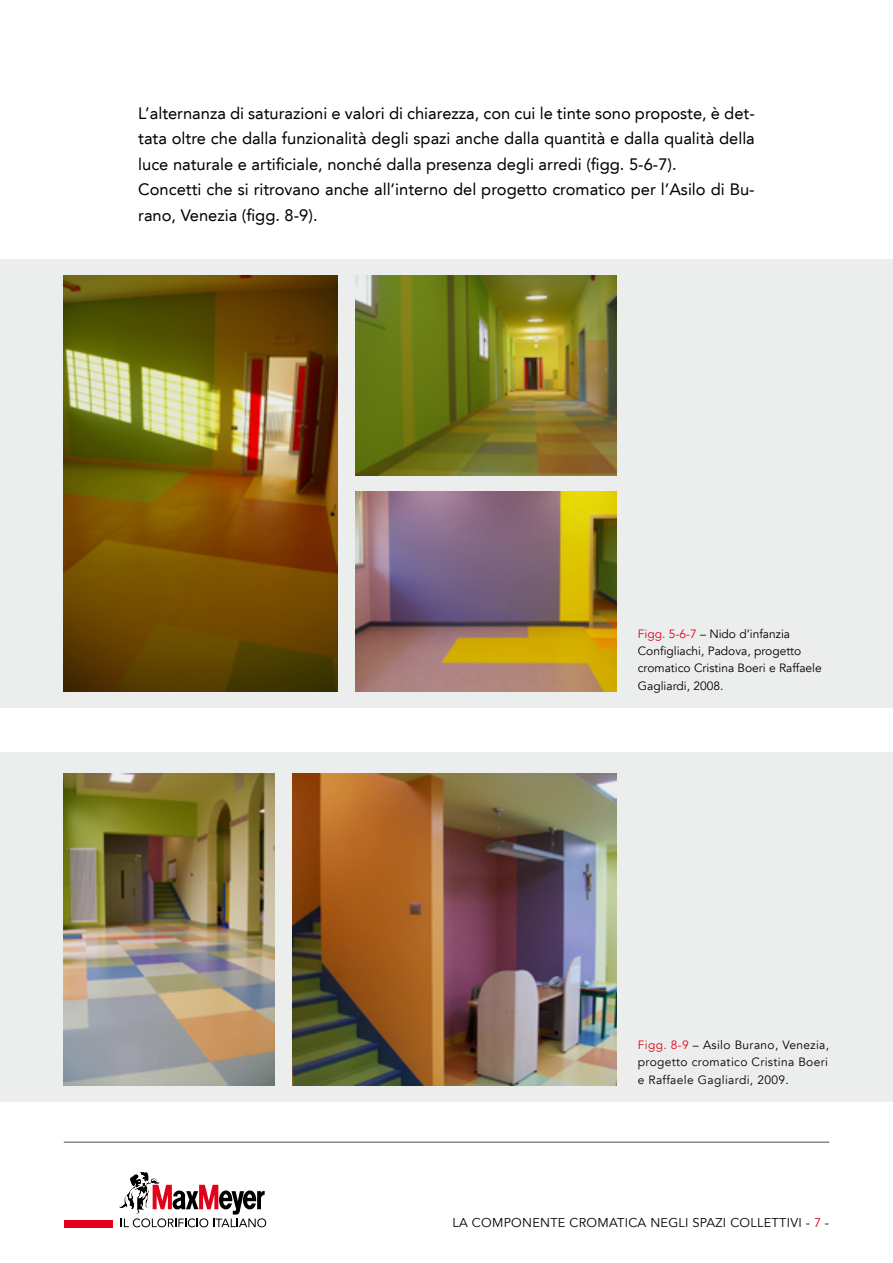
<style>
.page{position:relative;width:893px;height:1263px;background:#fff}
.page>*{position:absolute;margin:0;border:0;box-sizing:border-box;transform-origin:0 0}
.t1{font:16.5px/25.5px "Avenir LT";color:#000}
.t2{font:12.75px "Avenir";letter-spacing:.02em;color:#000}
.t3{font:12px/17.2px "Avenir";color:#000}
.s1{color:#e2001a}
</style>
<div class="page">
<hr style="left:64px;top:1141px;width:765px;height:2px;background:#87888a">
<div style="left:64px;top:1220px;width:48px;height:7px;background:#e2001a"></div>
<svg style="left:119px;top:1172px;width:147px;height:55px"></svg>
<div style="left:0;top:259px;width:893px;height:449px;background:#eceded"></div>
<div style="left:0;top:753px;width:893px;height:349px;background:#eceded"></div>
<img style="left:64px;top:276px;width:273px;height:416px">
<img style="left:355px;top:276px;width:262px;height:200px">
<img style="left:355px;top:491px;width:262px;height:201px">
<img style="left:64px;top:774px;width:210px;height:311px">
<img style="left:292px;top:774px;width:325px;height:311px">
<p class="t1" style="left:138px;top:100px;width:618px">L’alternanza di saturazioni e valori di chiarezza, con cui le tinte sono proposte, è det&shy;tata oltre che dalla funzionalità degli spazi anche dalla quantità e dalla qualità della luce naturale e artificiale, nonché dalla presenza degli arredi (figg. 5-6-7).<br>Concetti che si ritrovano anche all’interno del progetto cromatico per l’Asilo di Bu&shy;rano, Venezia (figg. 8-9).</p>
<p class="t3" style="left:638px;top:625px;width:185px"><span class="s1">Figg. 5-6-7</span> – Nido d’infanzia<br>Configliachi, Padova, progetto cromatico Cristina Boeri e Raffaele<br>Gagliardi, 2008.</p>
<p class="t3" style="left:638px;top:1036px;width:193px;text-align:justify"><span class="s1">Figg. 8-9</span> – Asilo Burano, Venezia, progetto cromatico Cristina Boeri e Raffaele Gagliardi, 2009.</p>
<p class="t2" style="left:453px;top:1215px;width:378px">LA COMPONENTE CROMATICA NEGLI SPAZI COLLETTIVI - <span class="s1">7</span> -</p>
</div>
